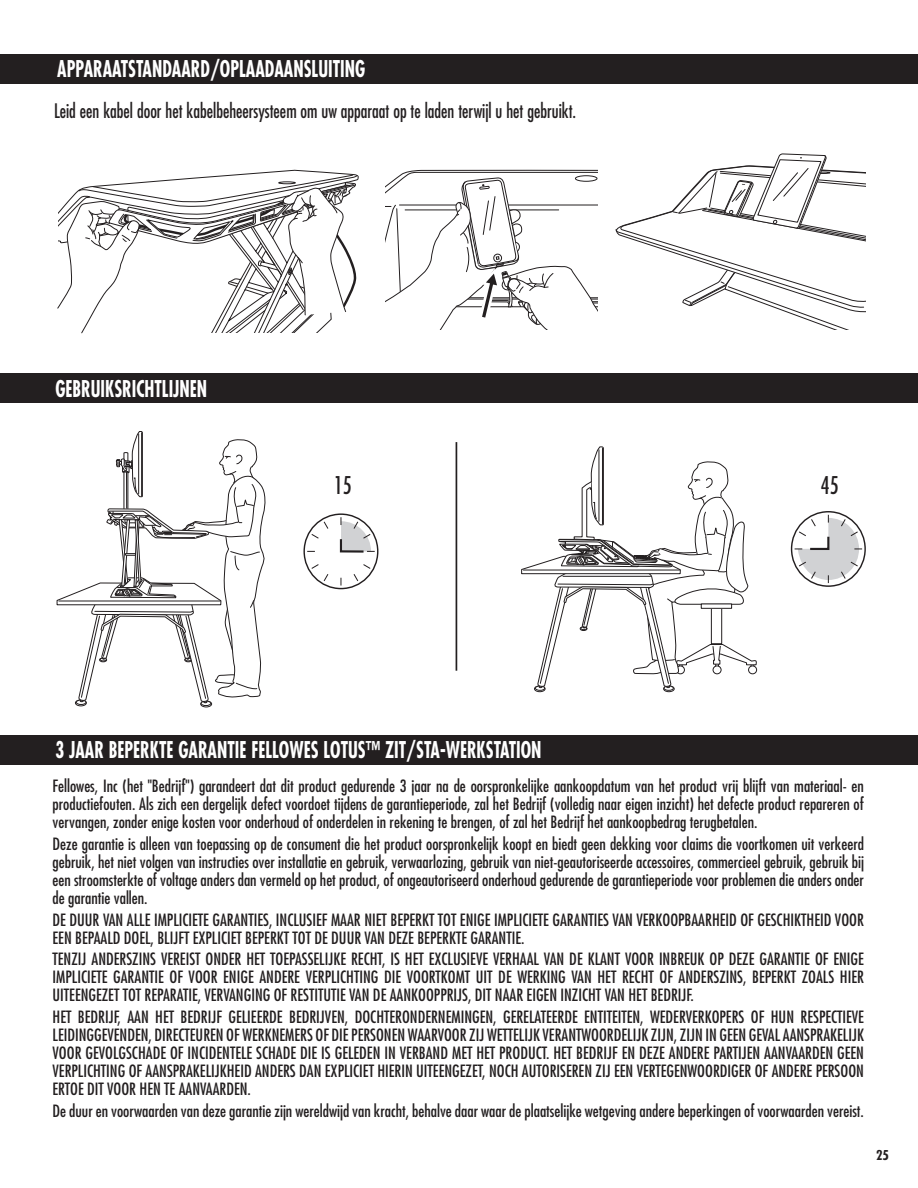
<style>
.page{position:relative;width:918px;height:1188px;background:#fff}
.page>*{position:absolute;margin:0;border:0;box-sizing:border-box;transform-origin:0 0}
.t1{font:condensed 23.85px "Futura Std";color:#231f20;scale:.9 1}
.t2{font:700 condensed 22.5px "Futura Std";color:#fff;scale:.8 1}
.t3{font:condensed 19.5px "Futura Std";color:#231f20;scale:.9 1}
.t4{font:condensed 16.5px/18px "Futura Std";color:#231f20;text-align:justify}
.t5{font:700 condensed 13.2px "Futura Std";color:#231f20}
</style>
<div class="page">
<div style="left:0;top:735px;width:918px;height:30px;background:#231f20"></div>
<div style="left:0;top:374px;width:918px;height:29px;background:#231f20"></div>
<div style="left:0;top:54px;width:918px;height:29px;background:#231f20"></div>
<div style="left:303px;top:513px;width:75px;height:76px;border:1px solid #231f20;border-radius:50%"></div>
<svg style="left:307px;top:517px;width:68px;height:69px"></svg>
<div style="left:791px;top:511px;width:75px;height:76px;border:1px solid #231f20;border-radius:50%"></div>
<svg style="left:794px;top:514px;width:69px;height:70px"></svg>
<hr style="left:456px;top:442px;width:1px;height:229px;background:#231f20">
<div style="left:663px;top:686px;width:11px;height:6px;border:1px solid #231f20;border-radius:50%"></div>
<div style="left:664px;top:686px;width:10px;height:5px;border:1px solid #231f20;border-radius:50%"></div>
<div style="left:534px;top:686px;width:11px;height:6px;border:1px solid #231f20;border-radius:50%"></div>
<div style="left:535px;top:686px;width:10px;height:5px;border:1px solid #231f20;border-radius:50%"></div>
<svg style="left:521px;top:446px;width:236px;height:244px"></svg>
<div style="left:201px;top:701px;width:11px;height:6px;background:#3d3a3b;border-radius:50%"></div>
<div style="left:200px;top:701px;width:12px;height:6px;border:1px solid #231f20;border-radius:50%"></div>
<svg style="left:56px;top:431px;width:210px;height:275px"></svg>
<svg style="left:386px;top:169px;width:212px;height:161px"></svg>
<svg style="left:616px;top:153px;width:249px;height:177px"></svg>
<svg style="left:57px;top:169px;width:302px;height:165px"></svg>
<h2 class="t2" style="left:57px;top:55px;width:386px">APPARAATSTANDAARD/OPLAADAANSLUITING</h2>
<p class="t3" style="left:54px;top:99px;width:582px">Leid een kabel door het kabelbeheersysteem om uw apparaat op te laden terwijl u het gebruikt.</p>
<h2 class="t2" style="left:55px;top:374px;width:191px">GEBRUIKSRICHTLIJNEN</h2>
<h1 class="t1" style="left:334px;top:471px;width:21px">15</h1>
<h1 class="t1" style="left:821px;top:471px;width:21px">45</h1>
<h2 class="t2" style="left:55px;top:736px;width:609px">3 JAAR BEPERKTE GARANTIE FELLOWES LOTUS™ ZIT/STA-WERKSTATION</h2>
<p class="t4" style="left:53px;top:777px;width:813px">Fellowes, Inc (het "Bedrijf") garandeert dat dit product gedurende 3 jaar na de oorspronkelijke aankoopdatum van het product vrij blijft van materiaal- en productiefouten. Als zich een dergelijk defect voordoet tijdens de garantieperiode, zal het Bedrijf (volledig naar eigen inzicht) het defecte product repareren of vervangen, zonder enige kosten voor onderhoud of onderdelen in rekening te brengen, of zal het Bedrijf het aankoopbedrag terugbetalen.</p>
<p class="t4" style="left:53px;top:835px;width:813px">Deze garantie is alleen van toepassing op de consument die het product oorspronkelijk koopt en biedt geen dekking voor claims die voortkomen uit verkeerd gebruik, het niet volgen van instructies over installatie en gebruik, verwaarlozing, gebruik van niet-geautoriseerde accessoires, commercieel gebruik, gebruik bij een stroomsterkte of voltage anders dan vermeld op het product, of ongeautoriseerd onderhoud gedurende de garantieperiode voor problemen die anders onder de garantie vallen.</p>
<p class="t4" style="left:53px;top:910px;width:813px">DE DUUR VAN ALLE IMPLICIETE GARANTIES, INCLUSIEF MAAR NIET BEPERKT TOT ENIGE IMPLICIETE GARANTIES VAN VERKOOPBAARHEID OF GESCHIKTHEID VOOR<br>EEN BEPAALD DOEL, BLIJFT EXPLICIET BEPERKT TOT DE DUUR VAN DEZE BEPERKTE GARANTIE.</p>
<p class="t4" style="left:53px;top:950px;width:813px">TENZIJ ANDERSZINS VEREIST ONDER HET TOEPASSELIJKE RECHT, IS HET EXCLUSIEVE VERHAAL VAN DE KLANT VOOR INBREUK OP DEZE GARANTIE OF ENIGE IMPLICIETE GARANTIE OF VOOR ENIGE ANDERE VERPLICHTING DIE VOORTKOMT UIT DE WERKING VAN HET RECHT OF ANDERSZINS, BEPERKT ZOALS HIER UITEENGEZET TOT REPARATIE, VERVANGING OF RESTITUTIE VAN DE AANKOOPPRIJS, DIT NAAR EIGEN INZICHT VAN HET BEDRIJF.</p>
<p class="t4" style="left:53px;top:1008px;width:813px">HET BEDRIJF, AAN HET BEDRIJF GELIEERDE BEDRIJVEN, DOCHTERONDERNEMINGEN, GERELATEERDE ENTITEITEN, WEDERVERKOPERS OF HUN RESPECTIEVE LEIDINGGEVENDEN, DIRECTEUREN OF WERKNEMERS OF DIE PERSONEN WAARVOOR ZIJ WETTELIJK VERANTWOORDELIJK ZIJN, ZIJN IN GEEN GEVAL AANSPRAKELIJK VOOR GEVOLGSCHADE OF INCIDENTELE SCHADE DIE IS GELEDEN IN VERBAND MET HET PRODUCT. HET BEDRIJF EN DEZE ANDERE PARTIJEN AANVAARDEN GEEN VERPLICHTING OF AANSPRAKELIJKHEID ANDERS DAN EXPLICIET HIERIN UITEENGEZET, NOCH AUTORISEREN ZIJ EEN VERTEGENWOORDIGER OF ANDERE PERSOON ERTOE DIT VOOR HEN TE AANVAARDEN.</p>
<p class="t4" style="left:53px;top:1101px;width:813px">De duur en voorwaarden van deze garantie zijn wereldwijd van kracht, behalve daar waar de plaatselijke wetgeving andere beperkingen of voorwaarden vereist.</p>
<p class="t5" style="left:876px;top:1147px;width:14px">25</p>
</div>
